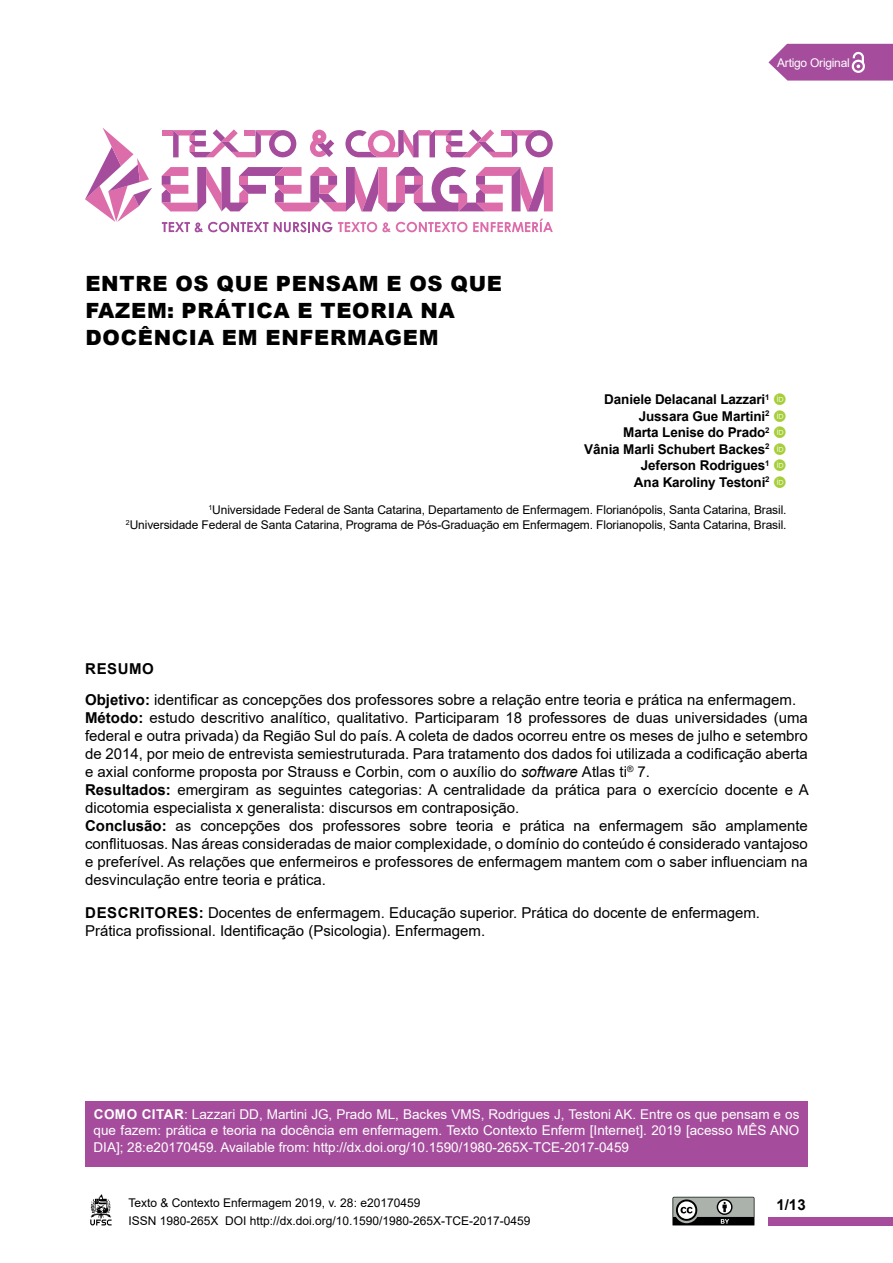
<style>
.page{position:relative;width:893px;height:1263px;background:#fff}
.page>*{position:absolute;margin:0;border:0;box-sizing:border-box;transform-origin:0 0}
.t1{font:900 21px/27px "Arial";letter-spacing:.035em;color:#000}
.t2{font:15px/18px "Arial";color:#000}
.t3{font:700 15px "Arial";color:#000}
.t4{font:13.5px/16.2px "Arial";color:#fff;text-align:justify}
.t5{font:700 13.5px/16.5px "Arial";letter-spacing:-.01em;color:#000;text-align:right}
.t6{font:12px/18px "Arial";letter-spacing:-.01em;color:#000}
.t7{font:12px "Arial";letter-spacing:-.02em;color:#fff}
.s1{font-weight:700}
.s2{font-style:italic}
</style>
<div class="page">
<div style="left:769px;top:1217px;width:124px;height:8px;background:#a54d9c"></div>
<svg style="left:90px;top:1194px;width:22px;height:31px"></svg>
<svg style="left:162px;top:167px;width:391px;height:45px"></svg>
<div style="left:162px;top:130px;width:11px;height:6px;background:#dd6daa"></div>
<svg style="left:173px;top:129px;width:123px;height:28px"></svg>
<svg style="left:310px;top:129px;width:243px;height:28px"></svg>
<svg style="left:162px;top:222px;width:106px;height:10px"></svg>
<svg style="left:274px;top:222px;width:58px;height:10px"></svg>
<svg style="left:338px;top:222px;width:129px;height:10px"></svg>
<svg style="left:473px;top:219px;width:80px;height:13px"></svg>
<svg style="left:85px;top:128px;width:67px;height:94px"></svg>
<svg style="left:768px;top:44px;width:125px;height:37px;background:#af61a7"></svg>
<svg style="left:672px;top:1197px;width:83px;height:29px;background:#777b78"></svg>
<div style="left:85px;top:1101px;width:723px;height:66px;background:#a54d9c"></div>
<h1 class="t1" style="left:85px;top:270px;width:418px">ENTRE OS QUE PENSAM E OS QUE<br>FAZEM: PRÁTICA E TEORIA NA<br>DOCÊNCIA EM ENFERMAGEM</h1>
<p class="t7" style="left:777px;top:54px;width:74px">Artigo Original</p>
<p class="t5" style="left:584px;top:392px;width:187px">Daniele Delacanal Lazzari<sup>1<br></sup>Jussara Gue Martini<sup>2<br></sup>Marta Lenise do Prado<sup>2<br></sup>Vânia Marli Schubert Backes<sup>2<br></sup>Jeferson Rodrigues<sup>1<br></sup>Ana Karoliny Testoni<sup>2</sup></p>
<p class="t6" style="left:126px;top:503px;width:662px;line-height:14.4px;text-align:right"><sup>1</sup>Universidade Federal de Santa Catarina, Departamento de Enfermagem. Florianópolis, Santa Catarina, Brasil.<br><sup>2</sup>Universidade Federal de Santa Catarina, Programa de Pós-Graduação em Enfermagem. Florianopolis, Santa Catarina, Brasil.</p>
<p class="t2" style="left:85px;top:653px;width:713px;line-height:30.8px"><span class="s1">RESUMO<br>Objetivo:</span> identificar as concepções dos professores sobre a relação entre teoria e prática na enfermagem.</p>
<p class="t2" style="left:85px;top:708px;width:725px"><span class="s1">Método:</span> estudo descritivo analítico, qualitativo. Participaram 18 professores de duas universidades (uma federal e outra privada) da Região Sul do país. A coleta de dados ocorreu entre os meses de julho e setembro de 2014, por meio de entrevista semiestruturada. Para tratamento dos dados foi utilizada a codificação aberta e axial conforme proposta por Strauss e Corbin, com o auxílio do <span class="s2">software</span> Atlas ti<sup>®</sup> 7.<br><span class="s1">Resultados:</span> emergiram as seguintes categorias: A centralidade da prática para o exercício docente e A dicotomia especialista x generalista: discursos em contraposição.<br><span class="s1">Conclusão:</span> as concepções dos professores sobre teoria e prática na enfermagem são amplamente conflituosas. Nas áreas consideradas de maior complexidade, o domínio do conteúdo é considerado vantajoso e preferível. As relações que enfermeiros e professores de enfermagem mantem com o saber influenciam na desvinculação entre teoria e prática.</p>
<p class="t2" style="left:85px;top:903px;width:676px"><span class="s1">DESCRITORES:</span> Docentes de enfermagem. Educação superior. Prática do docente de enfermagem.<br>Prática profissional. Identificação (Psicologia). Enfermagem.</p>
<p class="t4" style="left:94px;top:1106px;width:707px"><span class="s1">COMO CITAR</span>: Lazzari DD, Martini JG, Prado ML, Backes VMS, Rodrigues J, Testoni AK. Entre os que pensam e os que fazem: prática e teoria na docência em enfermagem. Texto Contexto Enferm [Internet]. 2019 [acesso MÊS ANO DIA]; 28:e20170459. Available from: http://dx.doi.org/10.1590/1980-265X-TCE-2017-0459</p>
<p class="t6" style="left:128px;top:1194px;width:404px">Texto &amp; Contexto Enfermagem 2019, v. 28: e20170459<br>ISSN 1980-265X DOI http://dx.doi.org/10.1590/1980-265X-TCE-2017-0459</p>
<p class="t3" style="left:776px;top:1194px;width:31px">1/13</p>
</div>
